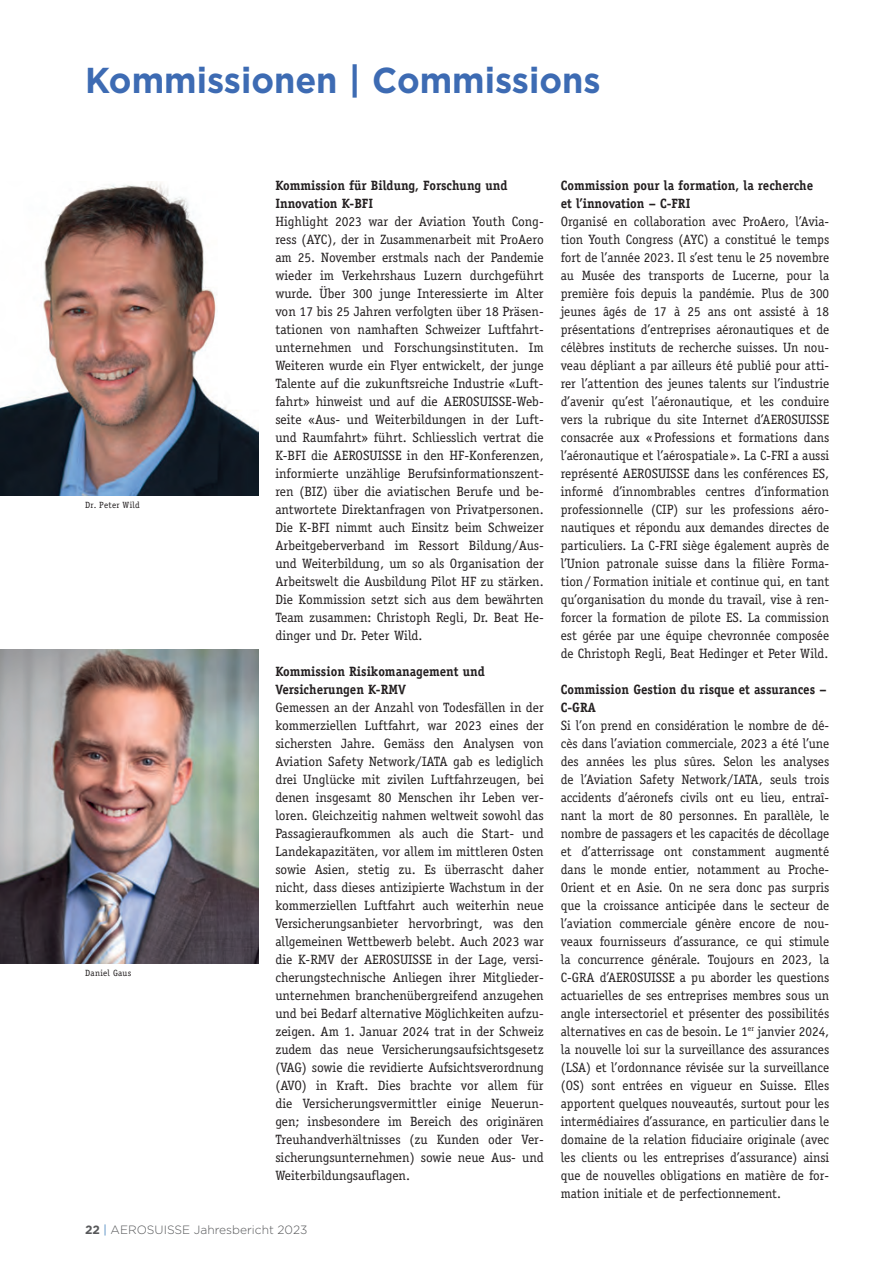
<style>
.page{position:relative;width:893px;height:1263px;background:#fff}
.page>*{position:absolute;margin:0;border:0;box-sizing:border-box;transform-origin:0 0}
.t1{font:700 36px "Gotham";color:#3d6bb3;scale:.95 1}
.t2{font:13.5px/18px "Officina Serif Std";color:#231f20;text-align:justify}
.t3{font:700 13.5px/18px "Officina Serif Std";color:#231f20;scale:.95 1}
.t4{font:300 12px "Gotham";color:#57585a}
.t5{font:9px "Officina Serif Std";letter-spacing:.03em;color:#231f20}
.s1{font-weight:700}
.s2{color:#0155a5}
</style>
<div class="page">
<img style="left:0;top:181px;width:258px;height:315px">
<img style="left:0;top:649px;width:258px;height:315px">
<h1 class="t1" style="left:85px;top:56px;width:544px">Kommissionen | Commissions</h1>
<p class="t5" style="left:85px;top:500px;width:56px">Dr. Peter Wild</p>
<p class="t5" style="left:85px;top:968px;width:48px">Daniel Gaus</p>
<p class="t3" style="left:275px;top:176px;width:246px">Kommission für Bildung, Forschung und<br>Innovation K-BFI</p>
<p class="t2" style="left:275px;top:212px;width:270px">Highlight 2023 war der Aviation Youth Cong&shy;ress (AYC), der in Zusammenarbeit mit ProAero am 25. November erstmals nach der Pandemie wieder im Verkehrshaus Luzern durchgeführt wurde. Über 300 junge Interessierte im Alter von 17 bis 25 Jahren verfolgten über 18 Präsen&shy;tationen von namhaften Schweizer Luftfahrt&shy;unternehmen und Forschungsinstituten. Im Weiteren wurde ein Flyer entwickelt, der junge Talente auf die zukunftsreiche Industrie «Luft&shy;fahrt» hinweist und auf die AEROSUISSE-Web&shy;seite «Aus- und Weiterbildungen in der Luft&shy;und Raumfahrt» führt. Schliesslich vertrat die K-BFI die AEROSUISSE in den HF-Konferenzen, informierte unzählige Berufsinformationszent&shy;ren (BIZ) über die aviatischen Berufe und be&shy;antwortete Direktanfragen von Privatpersonen.<br>Die K-BFI nimmt auch Einsitz beim Schweizer Arbeitgeberverband im Ressort Bildung/Aus&shy;und Weiterbildung, um so als Organisation der Arbeitswelt die Ausbildung Pilot HF zu stärken.<br>Die Kommission setzt sich aus dem bewährten Team zusammen: Christoph Regli, Dr. Beat He&shy;dinger und Dr. Peter Wild.</p>
<p class="t3" style="left:275px;top:662px;width:222px">Kommission Risikomanagement und<br>Versicherungen K-RMV</p>
<p class="t2" style="left:275px;top:698px;width:270px">Gemessen an der Anzahl von Todesfällen in der kommerziellen Luftfahrt, war 2023 eines der sichersten Jahre. Gemäss den Analysen von Aviation Safety Network/IATA gab es lediglich drei Unglücke mit zivilen Luftfahrzeugen, bei denen insgesamt 80 Menschen ihr Leben ver&shy;loren. Gleichzeitig nahmen weltweit sowohl das Passagieraufkommen als auch die Start- und Landekapazitäten, vor allem im mittleren Osten sowie Asien, stetig zu. Es überrascht daher nicht, dass dieses antizipierte Wachstum in der kommerziellen Luftfahrt auch weiterhin neue Versicherungsanbieter hervorbringt, was den allgemeinen Wettbewerb belebt. Auch 2023 war die K-RMV der AEROSUISSE in der Lage, versi&shy;cherungstechnische Anliegen ihrer Mitglieder&shy;unternehmen branchenübergreifend anzugehen und bei Bedarf alternative Möglichkeiten aufzu&shy;zeigen. Am 1. Januar 2024 trat in der Schweiz zudem das neue Versicherungsaufsichtsgesetz (VAG) sowie die revidierte Aufsichtsverordnung (AVO) in Kraft. Dies brachte vor allem für die Versicherungsvermittler einige Neuerun&shy;gen; insbesondere im Bereich des originären Treuhandverhältnisses (zu Kunden oder Ver&shy;sicherungsunternehmen) sowie neue Aus- und Weiterbildungsauflagen.</p>
<p class="t4" style="left:85px;top:1222px;width:224px"><span class="s1">22</span> <span class="s2">|</span> AEROSUISSE Jahresbericht 2023</p>
<p class="t3" style="left:561px;top:176px;width:267px">Commission pour la formation, la recherche et l’innovation – C-FRI</p>
<p class="t2" style="left:561px;top:212px;width:270px">Organisé en collaboration avec ProAero, l’Avia&shy;tion Youth Congress (AYC) a constitué le temps fort de l’année 2023. Il s’est tenu le 25 novembre au Musée des transports de Lucerne, pour la première fois depuis la pandémie. Plus de 300 jeunes âgés de 17 à 25 ans ont assisté à 18 présentations d’entreprises aéronautiques et de célèbres instituts de recherche suisses. Un nou&shy;veau dépliant a par ailleurs été publié pour atti&shy;rer l’attention des jeunes talents sur l’industrie d’avenir qu’est l’aéronautique, et les conduire vers la rubrique du site Internet d’AEROSUISSE consacrée aux « Professions et formations dans l’aéronautique et l’aérospatiale ». La C-FRI a aussi représenté AEROSUISSE dans les conférences ES, informé d’innombrables centres d’information professionnelle (CIP) sur les professions aéro&shy;nautiques et répondu aux demandes directes de particuliers. La C-FRI siège également auprès de l’Union patronale suisse dans la filière Forma&shy;tion/ Formation initiale et continue qui, en tant qu’organisation du monde du travail, vise à ren&shy;forcer la formation de pilote ES. La commission est gérée par une équipe chevronnée composée de Christoph Regli, Beat Hedinger et Peter Wild.</p>
<p class="t3" style="left:561px;top:680px;width:281px">Commission Gestion du risque et assurances –<br>C-GRA</p>
<p class="t2" style="left:561px;top:716px;width:270px">Si l’on prend en considération le nombre de dé&shy;cès dans l’aviation commerciale, 2023 a été l’une des années les plus sûres. Selon les analyses de l’Aviation Safety Network/IATA, seuls trois accidents d’aéronefs civils ont eu lieu, entraî&shy;nant la mort de 80 personnes. En parallèle, le nombre de passagers et les capacités de décollage et d’atterrissage ont constamment augmenté dans le monde entier, notamment au Proche-Orient et en Asie. On ne sera donc pas surpris que la croissance anticipée dans le secteur de l’aviation commerciale génère encore de nou&shy;veaux fournisseurs d’assurance, ce qui stimule la concurrence générale. Toujours en 2023, la C-GRA d’AEROSUISSE a pu aborder les questions actuarielles de ses entreprises membres sous un angle intersectoriel et présenter des possibilités alternatives en cas de besoin. Le 1<sup>er</sup> janvier 2024, la nouvelle loi sur la surveillance des assurances (LSA) et l’ordonnance révisée sur la surveillance (OS) sont entrées en vigueur en Suisse. Elles apportent quelques nouveautés, surtout pour les intermédiaires d’assurance, en particulier dans le domaine de la relation fiduciaire originale (avec les clients ou les entreprises d’assurance) ainsi que de nouvelles obligations en matière de for&shy;mation initiale et de perfectionnement.</p>
</div>
